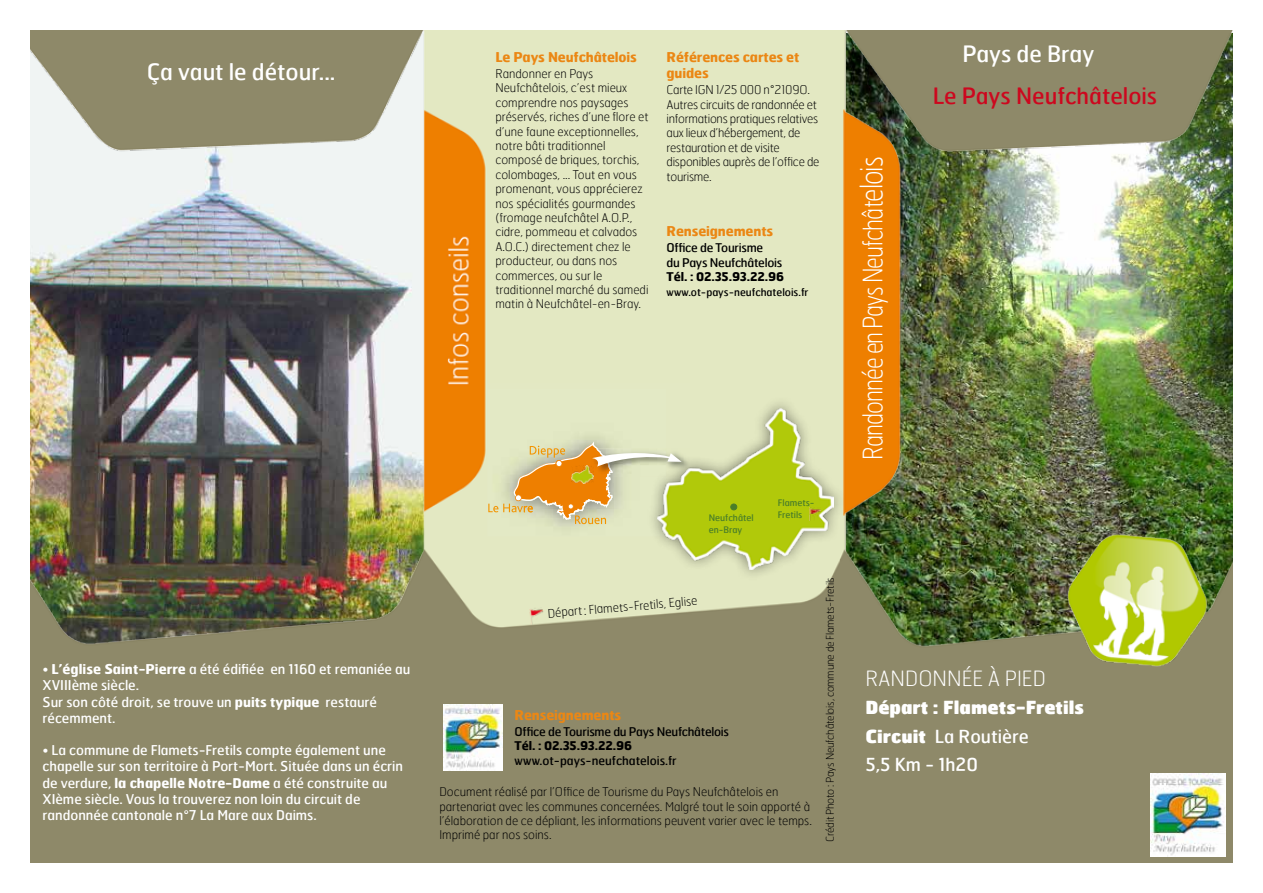
<style>
.page{position:relative;width:1263px;height:893px;background:#fff}
.page>*{position:absolute;margin:0;border:0;box-sizing:border-box;transform-origin:0 0}
.t1{font:100 26.85px "Hermes";letter-spacing:-.04em;color:#fff;scale:.84 1}
.t2{font:22.5px "Hermes";color:#fff}
.t3{font:22.5px "Hermes";color:#cd071e}
.t4{font:100 21px "Hermes";color:#fff}
.t5{font:900 18px/28.5px "Hermes";color:#fff}
.t6{font:13.5px/16.2px "Hermes";color:#fff}
.t7{font:700 13.5px/16.2px "Hermes";letter-spacing:-.01em;color:#eb8714}
.t8{font:100 12px/14.4px "Hermes";color:#000}
.t9{font:100 12px/14.4px "Hermes";letter-spacing:-.02em;color:#000}
.t10{font:12px/14.4px "Hermes";letter-spacing:-.02em;color:#000}
.t11{font:700 12px "Hermes";letter-spacing:-.01em;color:#000}
.t12{font:12px "Hermes";color:#000}
.t13{font:100 10.5px "Hermes";letter-spacing:-.02em;color:#000}
.t14{font:10.5px "Hermes";color:#000}
.t15{font:9px/12px "Hermes";color:#4a7e29}
.s1{font-weight:100}
.s2{font-weight:700}
.s3{font-size:30.3px}
.s4{font-weight:400}
</style>
<div class="page">
<img style="left:30px;top:30px;width:810px;height:833px">
<img style="left:529px;top:607px;width:15px;height:18px">
<img style="left:840px;top:30px;width:393px;height:833px">
<img style="left:1150px;top:774px;width:76px;height:83px">
<img style="left:443px;top:705px;width:60px;height:66px">
<img style="left:1066px;top:533px;width:143px;height:134px">
<div style="left:487px;top:383px;width:203px;height:153px;background:#e3e8c3"></div>
<img style="left:557px;top:436px;width:48px;height:91px">
<svg style="left:488px;top:441px;width:157px;height:83px"></svg>
<img style="left:571px;top:466px;width:22px;height:17px">
<div style="left:645px;top:396px;width:201px;height:186px;background:#000;opacity:.46"></div>
<img style="left:657px;top:409px;width:176px;height:160px">
<svg style="left:809px;top:507px;width:11px;height:13px"></svg>
<svg style="left:731px;top:504px;width:6px;height:6px"></svg>
<div style="left:730px;top:504px;width:7px;height:6px;border:1px solid #4a7e29;border-radius:50%"></div>
<h2 class="t2" style="left:147px;top:57px;width:190px">Ça vaut le détour...</h2>
<p class="t6" style="left:43px;top:661px;width:369px"><span class="s1">•</span> <span class="s2">L’église Saint-Pierre</span> a été édifiée en 1160 et remaniée au XVIIIème siècle.<br>Sur son côté droit, se trouve un <span class="s2">puits typique</span> restauré récemment.</p>
<p class="t6" style="left:43px;top:742px;width:362px"><span class="s1">•</span> La commune de Flamets-Fretils compte également une chapelle sur son territoire à Port-Mort. Située dans un écrin de verdure, <span class="s2">la chapelle Notre-Dame</span> a été construite au XIème siècle. Vous la trouverez non loin du circuit de randonnée cantonale n°7 La Mare aux Daims.</p>
<p class="t7" style="left:495px;top:48px;width:143px">Le Pays Neufchâtelois</p>
<p class="t8" style="left:495px;top:66px;width:155px">Randonner en Pays<br>Neufchâtelois, c’est mieux comprendre nos paysages préservés, riches d’une flore et d’une faune exceptionnelles, notre bâti traditionnel composé de briques, torchis, colombages, ... Tout en vous promenant, vous apprécierez nos spécialités gourmandes (fromage neufchâtel A.O.P., cidre, pommeau et calvados<br>A.O.C.) directement chez le producteur, ou dans nos commerces, ou sur le traditionnel marché du samedi matin à Neufchâtel-en-Bray.</p>
<p class="t7" style="left:666px;top:48px;width:134px">Références cartes et guides</p>
<p class="t9" style="left:666px;top:82px;width:154px">Carte IGN 1/25 000 n°2109O.<br>Autres circuits de randonnée et informations pratiques relatives aux lieux d’hébergement, de restauration et de visite disponibles auprès de l’office de tourisme.</p>
<p class="t7" style="left:666px;top:223px;width:108px">Renseignements</p>
<p class="t10" style="left:666px;top:240px;width:117px">Office de Tourisme<br>du Pays Neufchâtelois</p>
<p class="t11" style="left:666px;top:269px;width:119px">Tél. : 02.35.93.22.96</p>
<p class="t14" style="left:666px;top:285px;width:143px">www.ot-pays-neufchatelois.fr</p>
<p class="t15" style="left:709px;top:511px;width:46px">Neufchâtel en-Bray</p>
<p class="t15" style="left:778px;top:496px;width:38px">Flamets-<br>Fretils</p>
<p class="t8" style="left:547px;top:606px;width:152px;rotate:-5deg">Départ: Flamets-Fretils, Eglise</p>
<p class="t7" style="left:514px;top:706px;width:108px">Renseignements</p>
<p class="t10" style="left:514px;top:724px;width:216px">Office de Tourisme du Pays Neufchâtelois</p>
<p class="t11" style="left:514px;top:738px;width:119px">Tél. : 02.35.93.22.96</p>
<p class="t12" style="left:514px;top:753px;width:164px">www.ot-pays-neufchatelois.fr</p>
<p class="t8" style="left:439px;top:784px;width:374px">Document réalisé par l’Office de Tourisme du Pays Neufchâtelois en partenariat avec les communes concernées. Malgré tout le soin apporté à l’élaboration de ce dépliant, les informations peuvent varier avec le temps.<br>Imprimé par nos soins.</p>
<p class="t13" style="left:823px;top:842px;width:266px;rotate:-90deg">Crédit Photo : Pays Neufchâtelois, commune de Flamets-Fretils</p>
<h1 class="t1" style="left:856px;top:460px;width:363px;rotate:-90deg">Randonnée en Pays Neufchât<span class="s3">elois</span></h1>
<h2 class="t2" style="left:962px;top:39px;width:133px">Pays de Bray</h2>
<h2 class="t3" style="left:933px;top:82px;width:226px">Le Pays Neufchâtelois</h2>
<h3 class="t4" style="left:865px;top:665px;width:182px">RANDONNÉE À PIED</h3>
<h3 class="t5" style="left:865px;top:693px;width:220px">Départ : Flamets-Fretils<br>Circuit <span class="s4">La Routière<br>5,5 Km - 1h20</span></h3>
</div>
